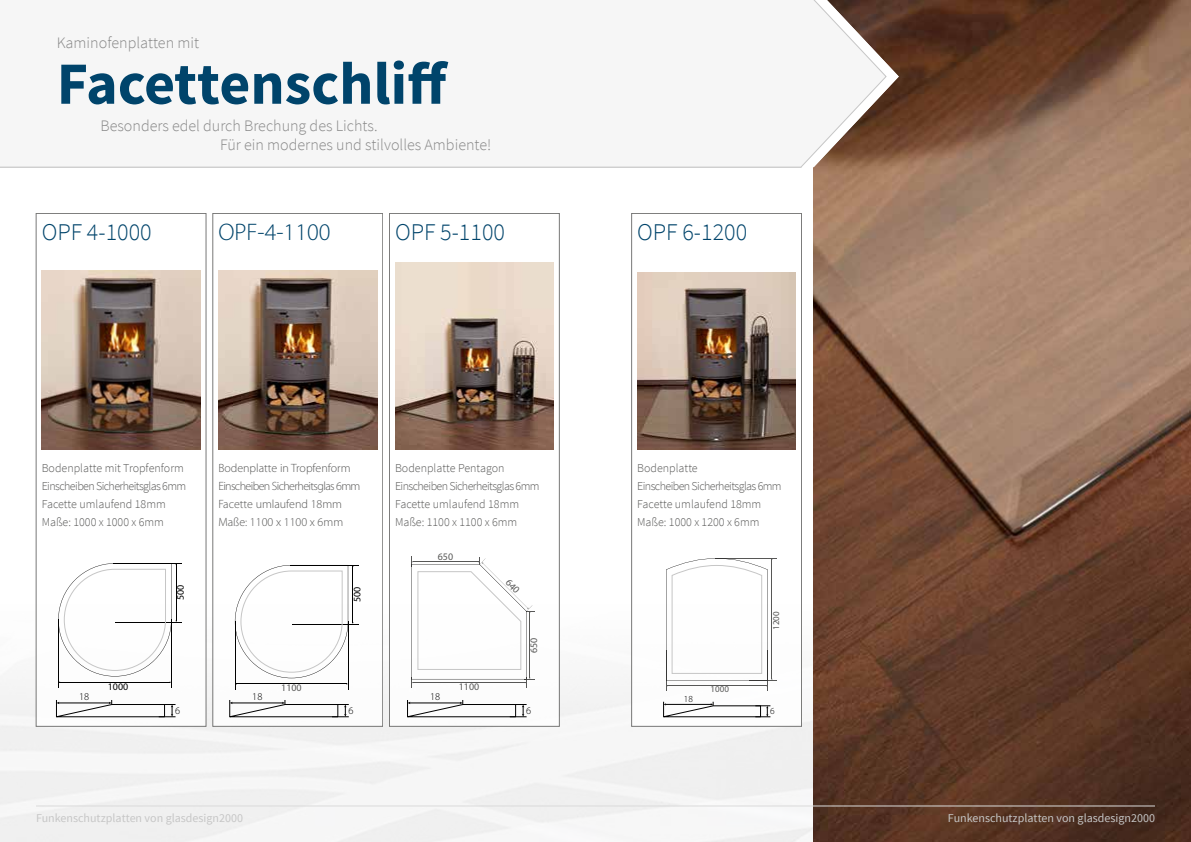
<style>
.page{position:relative;width:1191px;height:842px;background:#fff}
.page>*{position:absolute;margin:0;border:0;box-sizing:border-box;transform-origin:0 0}
.t1{font:700 59.9px "Source Sans Pro";color:#00446b}
.t2{font:300 24px "Source Sans Pro";color:#00446b}
.t3{font:300 24px "Myriad Pro";color:#00446b}
.t4{font:300 16px/19.1px "Source Sans Pro";color:#878787}
.t5{font:300 12px/18px "Source Sans Pro";color:#575756}
.t6{font:300 12px/18px "Myriad Pro";color:#575756}
.t7{font:12px "Source Sans Pro";color:#c6c6c6}
.t8{font:300 10.3px "Myriad Pro";color:#000}
.t9{font:10px "Myriad Pro";color:#575756}
.t10{font:10px "Myriad Pro";color:#000}
.t11{font:300 9.3px "Myriad Pro";color:#000}
.t12{font:9px "Myriad Pro";color:#575756}
</style>
<div class="page">
<img style="left:0;top:558px;width:814px;height:284px">
<img style="left:814px;top:0;width:377px;height:842px">
<div style="left:36px;top:213px;width:170px;height:513px;background:#fff"></div>
<img style="left:42px;top:271px;width:158px;height:179px">
<hr style="left:115px;top:622px;width:67px;height:1px;background:#000">
<hr style="left:113px;top:563px;width:69px;height:1px;background:#000">
<hr style="left:58px;top:620px;width:1px;height:68px;background:#000">
<hr style="left:171px;top:620px;width:1px;height:68px;background:#000">
<svg style="left:58px;top:563px;width:119px;height:120px"></svg>
<div style="left:389px;top:213px;width:170px;height:513px;background:#fff;border:1px solid #575756"></div>
<img style="left:395px;top:263px;width:159px;height:187px">
<div style="left:631px;top:213px;width:170px;height:513px;background:#fff;border:1px solid #575756"></div>
<img style="left:637px;top:272px;width:159px;height:178px">
<hr style="left:666px;top:650px;width:1px;height:41px;background:#575756">
<hr style="left:767px;top:650px;width:1px;height:41px;background:#575756">
<hr style="left:667px;top:686px;width:99px;height:1px;background:#575756">
<svg style="left:666px;top:558px;width:111px;height:128px"></svg>
<div style="left:213px;top:213px;width:170px;height:513px;background:#fff"></div>
<img style="left:218px;top:270px;width:159px;height:180px">
<hr style="left:291px;top:624px;width:67px;height:1px;background:#000">
<hr style="left:290px;top:565px;width:68px;height:1px;background:#000">
<hr style="left:353px;top:566px;width:1px;height:57px;background:#000">
<hr style="left:235px;top:622px;width:1px;height:68px;background:#000">
<hr style="left:348px;top:622px;width:1px;height:68px;background:#000">
<svg style="left:235px;top:565px;width:118px;height:120px"></svg>
<div style="left:0;top:0;width:886px;height:167px;background:#f6f6f6"></div>
<hr style="left:36px;top:806px;width:1119px;height:1px;background:#dadada">
<svg style="left:55px;top:700px;width:120px;height:18px"></svg>
<svg style="left:229px;top:700px;width:120px;height:18px"></svg>
<svg style="left:407px;top:700px;width:119px;height:18px"></svg>
<svg style="left:663px;top:702px;width:107px;height:16px"></svg>
<svg style="left:411px;top:557px;width:124px;height:131px"></svg>
<h3 class="t4" style="left:57px;top:33px;width:144px">Kaminofenplatten mit</h3>
<h1 class="t1" style="left:57px;top:45px;width:393px">Facettenschliff</h1>
<h3 class="t4" style="left:220px;top:116px;width:273px;text-indent:-119px">Besonders edel durch Brechung des Lichts.<br>Für ein modernes und stilvolles Ambiente!</h3>
<h2 class="t2" style="left:42px;top:217px;width:111px">OPF 4-1000</h2>
<h2 class="t3" style="left:218px;top:217px;width:114px">OPF-4-1100</h2>
<h2 class="t2" style="left:395px;top:217px;width:111px">OPF 5-1100</h2>
<h2 class="t2" style="left:637px;top:217px;width:111px">OPF 6-1200</h2>
<p class="t5" style="left:42px;top:459px;width:146px">Bodenplatte mit Tropfenform<br>Einscheiben Sicherheitsglas 6mm<br>Facette umlaufend 18mm<br>Maße: 1000 x 1000 x 6mm</p>
<p class="t6" style="left:218px;top:459px;width:144px">Bodenplatte in Tropfenform<br>Einscheiben Sicherheitsglas 6mm<br>Facette umlaufend 18mm<br>Maße: 1100 x 1100 x 6mm</p>
<p class="t5" style="left:395px;top:459px;width:146px">Bodenplatte Pentagon<br>Einscheiben Sicherheitsglas 6mm<br>Facette umlaufend 18mm<br>Maße: 1100 x 1100 x 6mm</p>
<p class="t5" style="left:637px;top:459px;width:146px">Bodenplatte<br>Einscheiben Sicherheitsglas 6mm<br>Facette umlaufend 18mm<br>Maße: 1000 x 1200 x 6mm</p>
<p class="t9" style="left:438px;top:550px;width:17px">650</p>
<p class="t10" style="left:174px;top:600px;width:17px;rotate:-90deg">500</p>
<p class="t10" style="left:351px;top:602px;width:17px;rotate:-90deg">500</p>
<p class="t12" style="left:770px;top:630px;width:20px;rotate:-90deg">1200</p>
<p class="t9" style="left:528px;top:653px;width:17px;rotate:-90deg">650</p>
<p class="t8" style="left:79px;top:690px;width:12px">18</p>
<p class="t10" style="left:108px;top:680px;width:22px">1000</p>
<p class="t8" style="left:252px;top:690px;width:12px">18</p>
<p class="t9" style="left:281px;top:681px;width:22px">1100</p>
<p class="t8" style="left:430px;top:690px;width:12px">18</p>
<p class="t9" style="left:459px;top:680px;width:22px">1100</p>
<p class="t11" style="left:684px;top:693px;width:11px">18</p>
<p class="t12" style="left:710px;top:684px;width:20px">1000</p>
<p class="t8" style="left:175px;top:704px;width:7px">6</p>
<p class="t8" style="left:348px;top:704px;width:7px">6</p>
<p class="t8" style="left:526px;top:704px;width:7px">6</p>
<p class="t11" style="left:770px;top:706px;width:6px">6</p>
<p class="t7" style="left:36px;top:811px;width:208px">Funkenschutzplatten von glasdesign2000</p>
<p class="t7" style="left:948px;top:811px;width:208px">Funkenschutzplatten von glasdesign2000</p>
</div>
